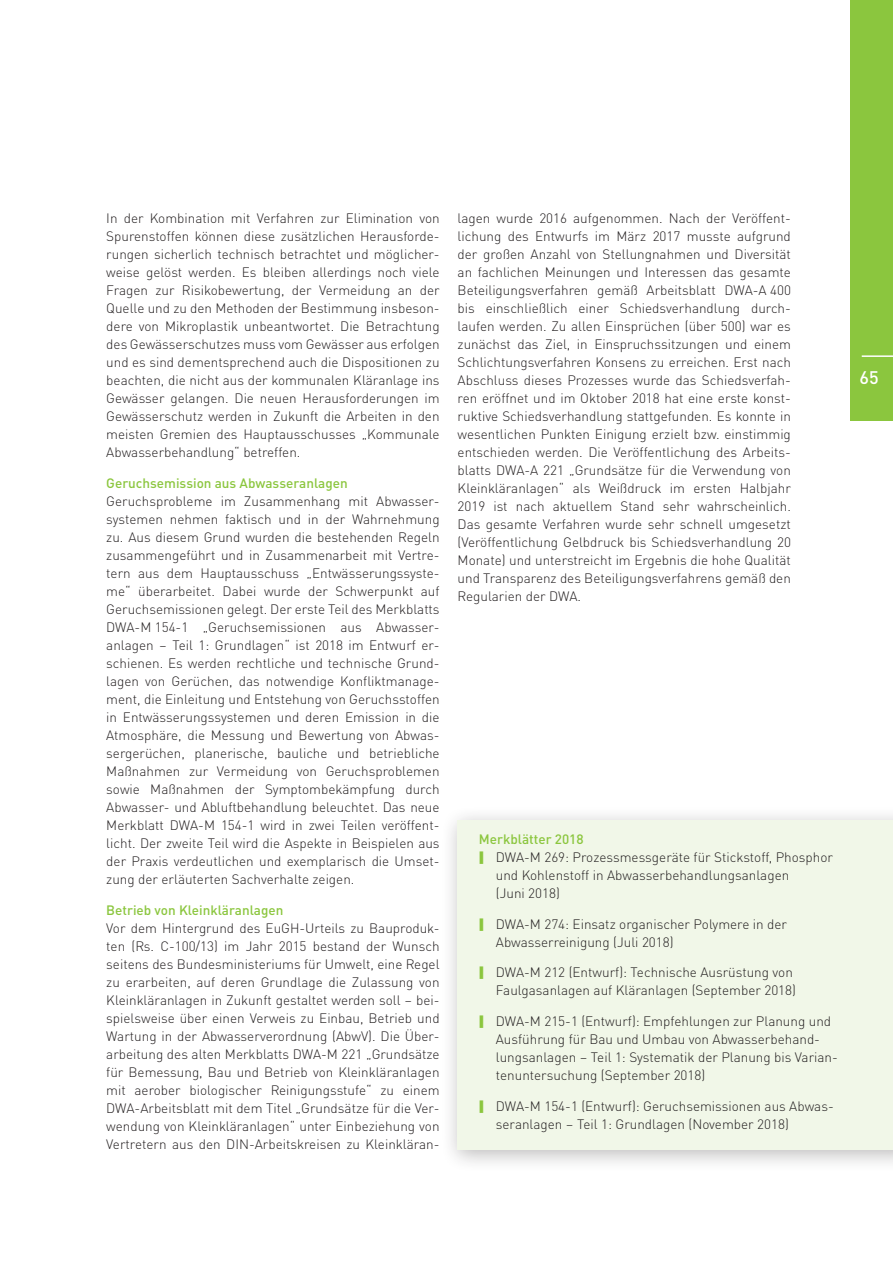
<style>
.page{position:relative;width:893px;height:1263px;background:#fff}
.page>*{position:absolute;margin:0;border:0;box-sizing:border-box;transform-origin:0 0}
.t1{font:500 18px "DINOT";color:#fff}
.Fließtext{font:300 13.5px/18px "DINOT";color:#231f20}
.Zwischenüberschrift{font:500 13.5px "DINOT";color:#8bc63e}
</style>
<div class="page">
<div style="left:850px;top:0;width:43px;height:421px;background:#8bc63e"></div>
<hr style="left:862px;top:355px;width:31px;height:2px;background:#fff">
<div style="left:441px;top:806px;width:452px;height:366px;background:#231f20;opacity:.3"></div>
<div style="left:458px;top:821px;width:435px;height:329px;background:#f1f7e8"></div>
<p class="Fließtext" style="left:106px;top:208px;width:335px;text-align:justify">In der Kombination mit Verfahren zur Elimination von Spurenstoffen können diese zusätzlichen Herausforde&shy;rungen sicherlich technisch betrachtet und möglicher&shy;weise gelöst werden. Es bleiben allerdings noch viele Fragen zur Risikobewertung, der Vermeidung an der Quelle und zu den Methoden der Bestimmung insbeson&shy;dere von Mikroplastik unbeantwortet. Die Betrachtung des Gewässerschutzes muss vom Gewässer aus erfolgen und es sind dementsprechend auch die Dispositionen zu beachten, die nicht aus der kommunalen Kläranlage ins Gewässer gelangen. Die neuen Herausforderungen im Gewässerschutz werden in Zukunft die Arbeiten in den meisten Gremien des Hauptausschusses „Kommunale Abwasserbehandlung“ betreffen.</p>
<p class="Zwischenüberschrift" style="left:106px;top:472px;width:243px">Geruchsemission aus Abwasseranlagen</p>
<p class="Fließtext" style="left:106px;top:491px;width:335px;text-align:justify">Geruchsprobleme im Zusammenhang mit Abwasser&shy;systemen nehmen faktisch und in der Wahrnehmung zu. Aus diesem Grund wurden die bestehenden Regeln zusammengeführt und in Zusammenarbeit mit Vertre&shy;tern aus dem Hauptausschuss „Entwässerungssyste&shy;me“ überarbeitet. Dabei wurde der Schwerpunkt auf Geruchsemissionen gelegt. Der erste Teil des Merkblatts DWA-M 154-1 „Geruchsemissionen aus Abwasser&shy;anlagen – Teil 1: Grundlagen“ ist 2018 im Entwurf er&shy;schienen. Es werden rechtliche und technische Grund&shy;lagen von Gerüchen, das notwendige Konfliktmanage&shy;ment, die Einleitung und Entstehung von Geruchsstoffen in Entwässerungssystemen und deren Emission in die Atmosphäre, die Messung und Bewertung von Abwas&shy;sergerüchen, planerische, bauliche und betriebliche Maßnahmen zur Vermeidung von Geruchsproblemen sowie Maßnahmen der Symptombekämpfung durch Abwasser- und Abluftbehandlung beleuchtet. Das neue Merkblatt DWA-M 154-1 wird in zwei Teilen veröffent&shy;licht. Der zweite Teil wird die Aspekte in Beispielen aus der Praxis verdeutlichen und exemplarisch die Umset&shy;zung der erläuterten Sachverhalte zeigen.</p>
<p class="Zwischenüberschrift" style="left:106px;top:899px;width:179px">Betrieb von Kleinkläranlagen</p>
<p class="Fließtext" style="left:106px;top:918px;width:335px;text-align:justify">Vor dem Hintergrund des EuGH-Urteils zu Bauproduk&shy;ten (Rs. C-100/13) im Jahr 2015 bestand der Wunsch seitens des Bundesministeriums für Umwelt, eine Regel zu erarbeiten, auf deren Grundlage die Zulassung von Kleinkläranlagen in Zukunft gestaltet werden soll – bei&shy;spielsweise über einen Verweis zu Einbau, Betrieb und Wartung in der Abwasserverordnung (AbwV). Die Über&shy;arbeitung des alten Merkblatts DWA-M 221 „Grundsätze für Bemessung, Bau und Betrieb von Kleinkläranlagen mit aerober biologischer Reinigungsstufe“ zu einem DWA-Arbeitsblatt mit dem Titel „Grundsätze für die Ver&shy;wendung von Kleinkläranlagen“ unter Einbeziehung von Vertretern aus den DIN-Arbeitskreisen zu Kleinkläran-</p>
<p class="Fließtext" style="left:458px;top:208px;width:335px;text-align:justify">lagen wurde 2016 aufgenommen. Nach der Veröffent&shy;lichung des Entwurfs im März 2017 musste aufgrund der großen Anzahl von Stellungnahmen und Diversität an fachlichen Meinungen und Interessen das gesamte Beteiligungsverfahren gemäß Arbeitsblatt DWA-A 400 bis einschließlich einer Schiedsverhandlung durch&shy;laufen werden. Zu allen Einsprüchen (über 500) war es zunächst das Ziel, in Einspruchssitzungen und einem Schlichtungsverfahren Konsens zu erreichen. Erst nach Abschluss dieses Prozesses wurde das Schiedsverfah&shy;ren eröffnet und im Oktober 2018 hat eine erste konst&shy;ruktive Schiedsverhandlung stattgefunden. Es konnte in wesentlichen Punkten Einigung erzielt bzw. einstimmig entschieden werden. Die Veröffentlichung des Arbeits&shy;blatts DWA-A 221 „Grundsätze für die Verwendung von Kleinkläranlagen“ als Weißdruck im ersten Halbjahr 2019 ist nach aktuellem Stand sehr wahrscheinlich.<br>Das gesamte Verfahren wurde sehr schnell umgesetzt (Veröffentlichung Gelbdruck bis Schiedsverhandlung 20<br>Monate) und unterstreicht im Ergebnis die hohe Qualität und Transparenz des Beteiligungsverfahrens gemäß den Regularien der DWA.</p>
<p class="Zwischenüberschrift" style="left:479px;top:828px;width:106px">Merkblätter 2018</p>
<p class="Fließtext" style="left:496px;top:847px;width:339px">DWA-M 269: Prozessmessgeräte für Stickstoff, Phosphor und Kohlenstoff in Abwasserbehandlungsanlagen<br>(Juni 2018)</p>
<p class="Fließtext" style="left:496px;top:914px;width:293px">DWA-M 274: Einsatz organischer Polymere in der<br>Abwasserreinigung (Juli 2018)</p>
<p class="Fließtext" style="left:496px;top:962px;width:302px">DWA-M 212 (Entwurf): Technische Ausrüstung von<br>Faulgasanlagen auf Kläranlagen (September 2018)</p>
<p class="Fließtext" style="left:496px;top:1011px;width:343px">DWA-M 215-1 (Entwurf): Empfehlungen zur Planung und Ausführung für Bau und Umbau von Abwasserbehand&shy;lungsanlagen – Teil 1: Systematik der Planung bis Varian&shy;tenuntersuchung (September 2018)</p>
<p class="Fließtext" style="left:496px;top:1096px;width:339px">DWA-M 154-1 (Entwurf): Geruchsemissionen aus Abwas&shy;seranlagen – Teil 1: Grundlagen (November 2018)</p>
<p class="t1" style="left:860px;top:363px;width:21px">65</p>
</div>
